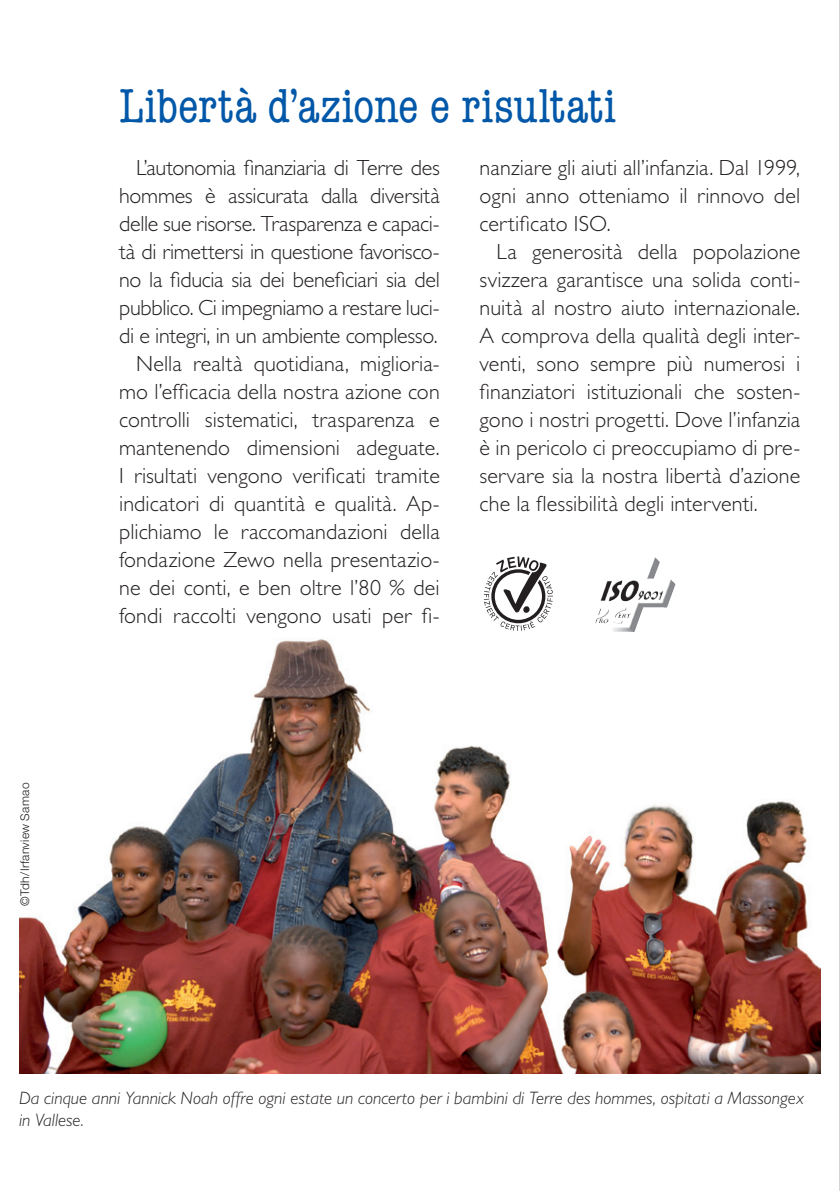
<style>
.page{position:relative;width:840px;height:1191px;background:#fff}
.page>*{position:absolute;margin:0;border:0;box-sizing:border-box;transform-origin:0 0}
.Titre_page{font:condensed 48px "American Typewriter";color:#0157a8}
.Texte_courant{font:300 22px/28px "Gill Sans";letter-spacing:.005em;color:#231f20;text-align:justify}
.Légende{font:italic 300 18px/21.6px "Gill Sans";color:#231f20}
.t1{font:300 12px "Helvetica Neue";letter-spacing:.025em;color:#231f20}
</style>
<div class="page">
<img style="left:19px;top:639px;width:800px;height:434px">
<svg style="left:483px;top:556px;width:69px;height:75px"></svg>
<img style="left:612px;top:557px;width:61px;height:75px">
<hr style="left:839px;top:0;width:1px;height:1191px;background:#d4d5d7">
<p class="Titre_page" style="left:119px;top:79px;width:498px">Libertà d’azione e risultati</p>
<p class="t1" style="left:18px;top:905px;width:124px;rotate:-90deg">©Tdh/Irfanview Samao</p>
<p class="Texte_courant" style="left:119px;top:154px;width:322px;text-indent:17px">L’autonomia finanziaria di Terre des hommes è assicurata dalla diversità delle sue risorse. Trasparenza e capaci&shy;tà di rimettersi in questione favorisco&shy;no la fiducia sia dei beneficiari sia del pubblico. Ci impegniamo a restare luci&shy;di e integri, in un ambiente complesso.</p>
<p class="Texte_courant" style="left:119px;top:350px;width:322px;text-indent:17px">Nella realtà quotidiana, miglioria&shy;mo l’efficacia della nostra azione con controlli sistematici, trasparenza e mantenendo dimensioni adeguate.<br>I risultati vengono verificati tramite indicatori di quantità e qualità. Ap&shy;plichiamo le raccomandazioni della fondazione Zewo nella presentazio&shy;ne dei conti, e ben oltre l’80 % dei fondi raccolti vengono usati per fi-</p>
<p class="Texte_courant" style="left:479px;top:154px;width:322px">nanziare gli aiuti all’infanzia. Dal 1999, ogni anno otteniamo il rinnovo del certificato ISO.</p>
<p class="Texte_courant" style="left:479px;top:238px;width:322px;text-indent:17px">La generosità della popolazione svizzera garantisce una solida conti&shy;nuità al nostro aiuto internazionale.<br>A comprova della qualità degli inter&shy;venti, sono sempre più numerosi i finanziatori istituzionali che sosten&shy;gono i nostri progetti. Dove l’infanzia è in pericolo ci preoccupiamo di pre&shy;servare sia la nostra libertà d’azione che la flessibilità degli interventi.</p>
<p class="Légende" style="left:19px;top:1087px;width:786px">Da cinque anni Yannick Noah offre ogni estate un concerto per i bambini di Terre des hommes, ospitati a Massongex in Vallese.</p>
</div>
